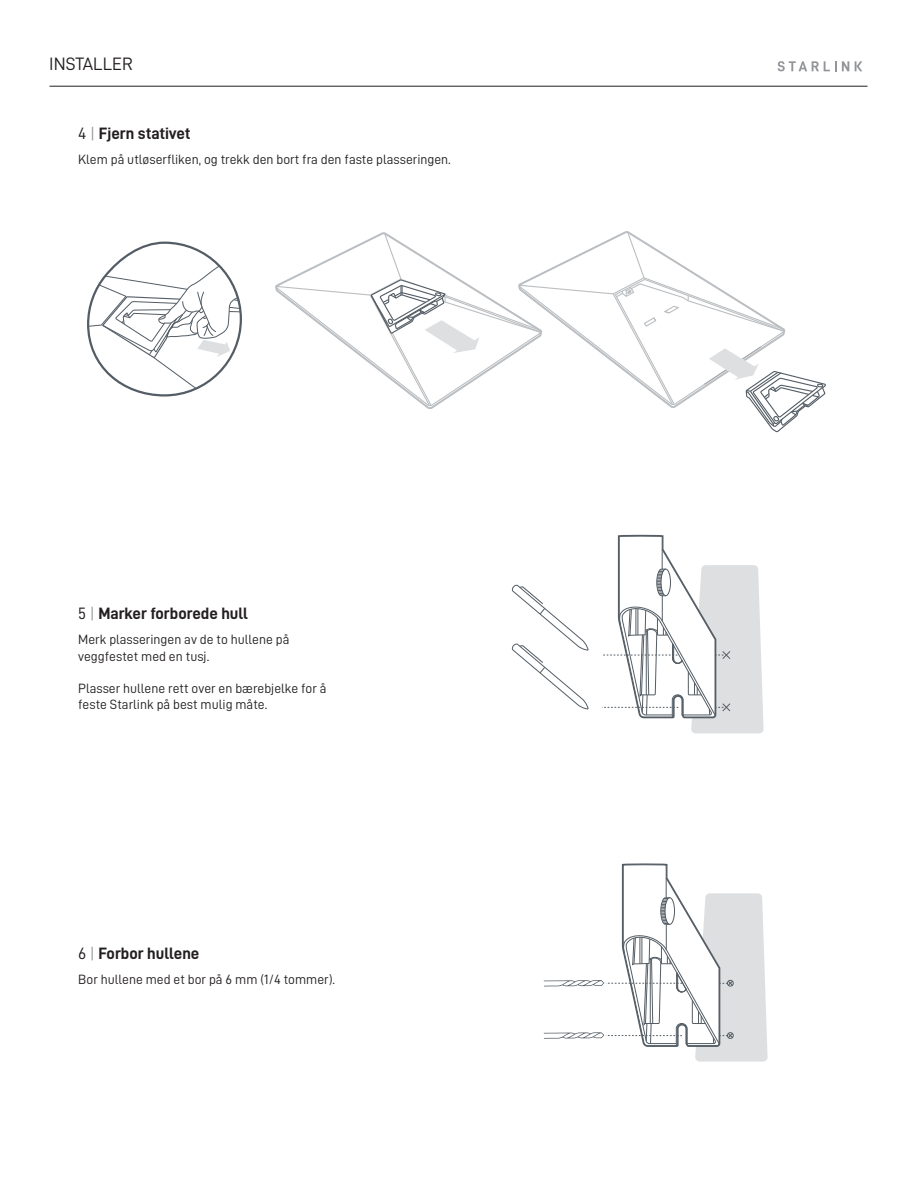
<style>
.page{position:relative;width:918px;height:1188px;background:#fff}
.page>*{position:absolute;margin:0;border:0;box-sizing:border-box;transform-origin:0 0}
.t1{font:18px "D DIN";color:#231f20}
.t2{font:16.5px "D DIN Bold";color:#231f20}
.t3{font:13.5px/16.2px "D DIN";color:#231f20}
.s1{font-family:"D DIN"}
.s2{font-family:"D DIN";color:#939598}
</style>
<div class="page">
<svg style="left:778px;top:61px;width:71px;height:10px"></svg>
<svg style="left:855px;top:61px;width:7px;height:10px"></svg>
<hr style="left:50px;top:86px;width:817px;height:1px;background:#231f20">
<svg style="left:602px;top:535px;width:162px;height:199px"></svg>
<svg style="left:544px;top:863px;width:224px;height:199px"></svg>
<svg style="left:275px;top:231px;width:551px;height:202px"></svg>
<svg style="left:87px;top:241px;width:155px;height:156px"></svg>
<svg style="left:512px;top:584px;width:77px;height:126px"></svg>
<h1 class="t1" style="left:49px;top:54px;width:85px">INSTALLER</h1>
<p class="t2" style="left:78px;top:124px;width:114px"><span class="s1">4</span> <span class="s2">|</span> Fjern stativet</p>
<p class="t3" style="left:78px;top:151px;width:374px">Klem på utløserfliken, og trekk den bort fra den faste plasseringen.</p>
<p class="t2" style="left:78px;top:604px;width:171px"><span class="s1">5</span> <span class="s2">|</span> Marker forborede hull</p>
<p class="t3" style="left:78px;top:631px;width:213px">Merk plasseringen av de to hullene på veggfestet med en tusj.</p>
<p class="t3" style="left:78px;top:680px;width:250px">Plasser hullene rett over en bærebjelke for å feste Starlink på best mulig måte.</p>
<p class="t2" style="left:78px;top:944px;width:123px"><span class="s1">6</span> <span class="s2">|</span> Forbor hullene</p>
<p class="t3" style="left:78px;top:971px;width:258px">Bor hullene med et bor på 6 mm (1/4 tommer).</p>
</div>
